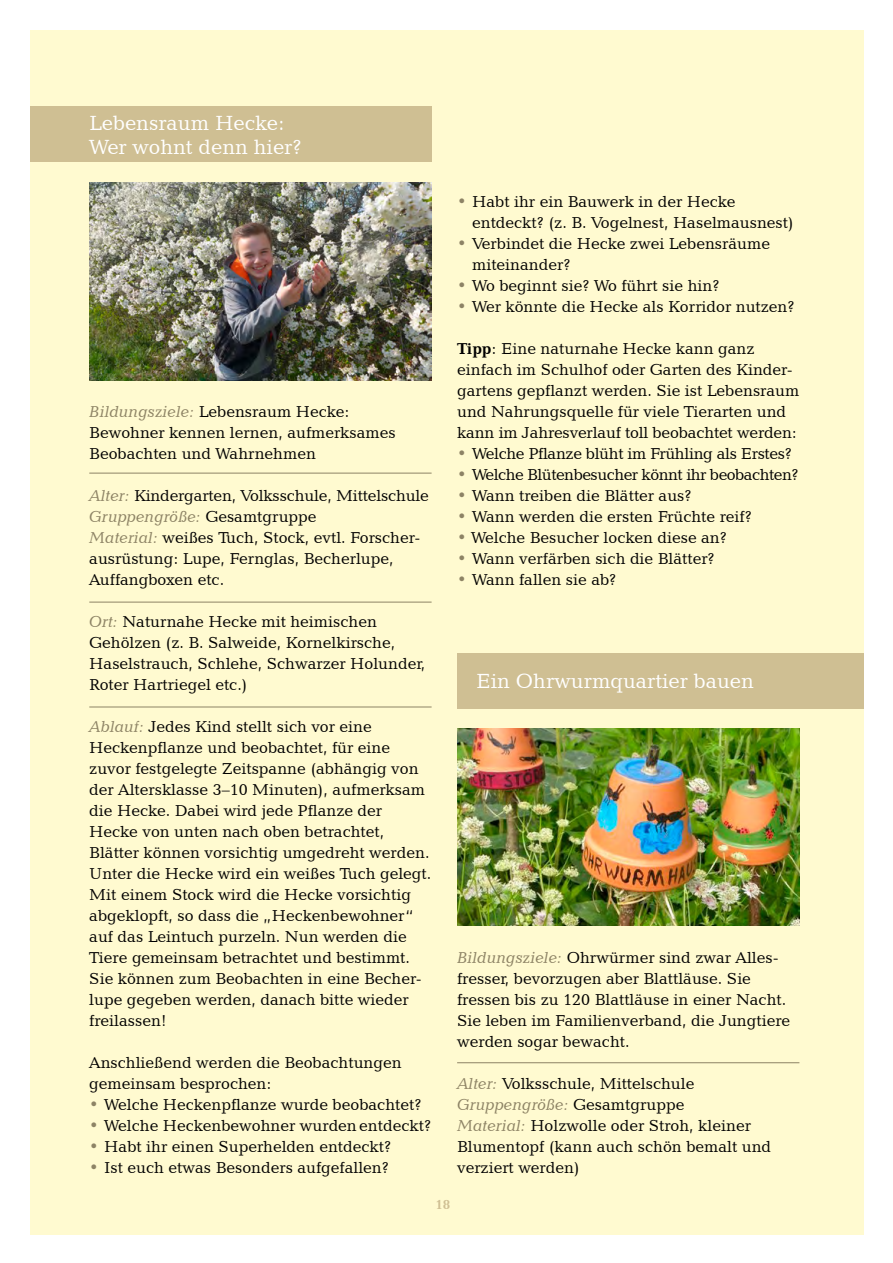
<style>
.page{position:relative;width:893px;height:1263px;background:#fff}
.page>*{position:absolute;margin:0;border:0;box-sizing:border-box;transform-origin:0 0}
.t1{font:21px/24px "Candida BT";color:#fff}
.t2{font:16.2px/21px "Candida BT";color:#000}
.t3{font:16.2px "Candida BT";letter-spacing:-.03em;color:#000}
.t4{font:16.2px "Candida BT";letter-spacing:-.02em;color:#000}
.t5{font:700 13.5px "Candida BT";color:#cfbf93}
.s1{font-style:italic;color:#8d8365}
.s2{color:#8d8365}
.s3{font-weight:700}
</style>
<div class="page">
<div style="left:30px;top:30px;width:833px;height:1204px;background:#fffad0"></div>
<div style="left:30px;top:106px;width:402px;height:56px;background:#cfbf93"></div>
<hr style="left:89px;top:473px;width:343px;height:1px;background:#8d8365">
<hr style="left:89px;top:602px;width:343px;height:1px;background:#8d8365">
<hr style="left:89px;top:707px;width:343px;height:1px;background:#8d8365">
<img style="left:89px;top:183px;width:343px;height:198px">
<img style="left:457px;top:728px;width:342px;height:198px">
<div style="left:457px;top:654px;width:406px;height:55px;background:#cfbf93"></div>
<hr style="left:457px;top:1062px;width:342px;height:1px;background:#8d8365">
<p class="t1" style="left:89px;top:110px;width:214px">Lebensraum Hecke:<br>Wer wohnt denn hier?</p>
<p class="t2" style="left:89px;top:401px;width:308px"><span class="s1">Bildungsziele:</span> Lebensraum Hecke:<br>Bewohner kennen lernen, aufmerksames<br>Beobachten und Wahrnehmen</p>
<p class="t2" style="left:89px;top:485px;width:341px"><span class="s1">Alter:</span> Kindergarten, Volksschule, Mittelschule <span class="s1">Gruppengröße:</span> Gesamtgruppe<br><span class="s1">Material:</span> weißes Tuch, Stock, evtl. Forscher&shy;ausrüstung: Lupe, Fernglas, Becherlupe, Auffangboxen etc.</p>
<p class="t2" style="left:89px;top:611px;width:338px"><span class="s1">Ort:</span> Naturnahe Hecke mit heimischen Gehölzen (z. B. Salweide, Kornelkirsche, Haselstrauch, Schlehe, Schwarzer Holunder, Roter Hartriegel etc.)</p>
<p class="t2" style="left:89px;top:716px;width:344px"><span class="s1">Ablauf:</span> Jedes Kind stellt sich vor eine Heckenpflanze und beobachtet, für eine zuvor festgelegte Zeitspanne (abhängig von der Altersklasse 3–10 Minuten), aufmerksam die Hecke. Dabei wird jede Pflanze der Hecke von unten nach oben betrachtet, Blätter können vorsichtig umgedreht werden.<br>Unter die Hecke wird ein weißes Tuch gelegt.<br>Mit einem Stock wird die Hecke vorsichtig abgeklopft, so dass die „Heckenbewohner“ auf das Leintuch purzeln. Nun werden die Tiere gemeinsam betrachtet und bestimmt.<br>Sie können zum Beobachten in eine Becher&shy;lupe gegeben werden, danach bitte wieder freilassen!</p>
<p class="t2" style="left:89px;top:1052px;width:314px">Anschließend werden die Beobachtungen gemeinsam besprochen:</p>
<p class="t2" style="left:89px;top:1094px;width:334px"><span class="s2">•</span> Welche Heckenpflanze wurde beobachtet?</p>
<p class="t2" style="left:89px;top:1115px;width:343px"><span class="s2">•</span> Welche Heckenbewohner wurdenentdeckt?</p>
<p class="t2" style="left:89px;top:1136px;width:303px"><span class="s2">•</span> Habt ihr einen Superhelden entdeckt?</p>
<p class="t2" style="left:89px;top:1157px;width:301px"><span class="s2">•</span> Ist euch etwas Besonders aufgefallen?</p>
<p class="t2" style="left:472px;top:191px;width:323px;text-indent:-15px"><span class="s2">•</span> Habt ihr ein Bauwerk in der Hecke entdeckt? (z. B. Vogelnest, Haselmausnest)</p>
<p class="t2" style="left:472px;top:233px;width:299px;text-indent:-15px"><span class="s2">•</span> Verbindet die Hecke zwei Lebensräume miteinander?</p>
<p class="t2" style="left:457px;top:275px;width:264px"><span class="s2">•</span> Wo beginnt sie? Wo führt sie hin?</p>
<p class="t2" style="left:457px;top:296px;width:339px"><span class="s2">•</span> Wer könnte die Hecke als Korridor nutzen?</p>
<p class="t2" style="left:457px;top:338px;width:344px"><span class="s3">Tipp</span>: Eine naturnahe Hecke kann ganz einfach im Schulhof oder Garten des Kinder&shy;gartens gepflanzt werden. Sie ist Lebensraum und Nahrungsquelle für viele Tierarten und kann im Jahresverlauf toll beobachtet werden:</p>
<p class="t4" style="left:457px;top:443px;width:336px"><span class="s2">•</span> Welche Pflanze blüht im Frühling als Erstes?</p>
<p class="t3" style="left:457px;top:464px;width:343px"><span class="s2">•</span> Welche Blütenbesucher könnt ihr beobachten?</p>
<p class="t2" style="left:457px;top:485px;width:236px"><span class="s2">•</span> Wann treiben die Blätter aus?</p>
<p class="t2" style="left:457px;top:506px;width:296px"><span class="s2">•</span> Wann werden die ersten Früchte reif?</p>
<p class="t2" style="left:457px;top:527px;width:271px"><span class="s2">•</span> Welche Besucher locken diese an?</p>
<p class="t2" style="left:457px;top:548px;width:259px"><span class="s2">•</span> Wann verfärben sich die Blätter?</p>
<p class="t2" style="left:457px;top:569px;width:161px"><span class="s2">•</span> Wann fallen sie ab?</p>
<p class="t1" style="left:476px;top:669px;width:279px">Ein Ohrwurmquartier bauen</p>
<p class="t2" style="left:457px;top:947px;width:335px"><span class="s1">Bildungsziele:</span> Ohrwürmer sind zwar Alles&shy;fresser, bevorzugen aber Blattläuse. Sie fressen bis zu 120 Blattläuse in einer Nacht.<br>Sie leben im Familienverband, die Jungtiere werden sogar bewacht.</p>
<p class="t2" style="left:457px;top:1073px;width:316px"><span class="s1">Alter:</span> Volksschule, Mittelschule<br><span class="s1">Gruppengröße:</span> Gesamtgruppe<br><span class="s1">Material:</span> Holzwolle oder Stroh, kleiner<br>Blumentopf (kann auch schön bemalt und verziert werden)</p>
<p class="t5" style="left:435px;top:1196px;width:17px">18</p>
</div>
